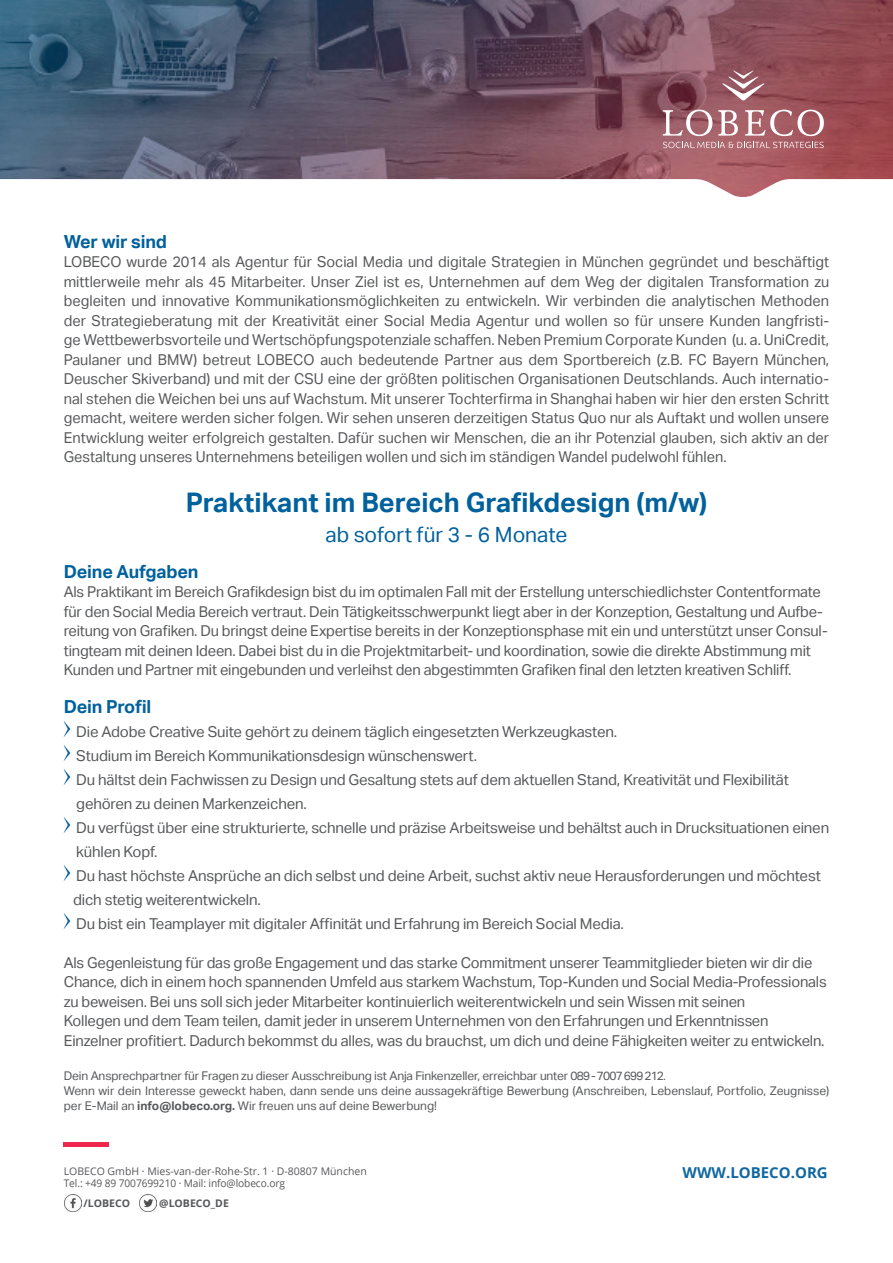
<style>
.page{position:relative;width:893px;height:1263px;background:#fff}
.page>*{position:absolute;margin:0;border:0;box-sizing:border-box;transform-origin:0 0}
.t1{font:700 27px "Aktiv Grotesk";color:#00619c}
.t2{font:21px "Aktiv Grotesk";color:#00619c}
.t3{font:700 18px "Aktiv Grotesk";letter-spacing:-.01em;color:#00619c}
.t4{font:15px/19.5px "Aktiv Grotesk";letter-spacing:-.01em;color:#57585a}
.t5{font:700 15px "Open Sans";color:#1068a1}
.t6{font:12px/15px "Aktiv Grotesk";color:#57585a}
.t7{font:10.5px "Open Sans";color:#57585a}
.t8{font:700 10.5px "Open Sans";color:#57585a}
.s1{font-weight:700}
</style>
<div class="page">
<hr style="left:64px;top:1142px;width:45px;height:4px;background:#ed274e">
<img style="left:64px;top:1194px;width:17px;height:17px">
<img style="left:139px;top:1194px;width:18px;height:17px">
<img style="left:0;top:0;width:893px;height:197px">
<svg style="left:663px;top:142px;width:161px;height:6px"></svg>
<svg style="left:663px;top:110px;width:49px;height:26px"></svg>
<svg style="left:718px;top:110px;width:20px;height:26px"></svg>
<svg style="left:745px;top:110px;width:79px;height:26px"></svg>
<svg style="left:722px;top:70px;width:43px;height:31px"></svg>
<svg style="left:64px;top:721px;width:6px;height:16px"></svg>
<svg style="left:64px;top:745px;width:6px;height:16px"></svg>
<svg style="left:64px;top:769px;width:6px;height:16px"></svg>
<svg style="left:64px;top:817px;width:6px;height:16px"></svg>
<svg style="left:64px;top:865px;width:6px;height:16px"></svg>
<svg style="left:64px;top:913px;width:6px;height:16px"></svg>
<p class="t3" style="left:64px;top:231px;width:105px">Wer wir sind</p>
<p class="t4" style="left:64px;top:252px;width:767px;text-align:justify">LOBECO wurde 2014 als Agentur für Social Media und digitale Strategien in München gegründet und beschäftigt mittlerweile mehr als 45 Mitarbeiter. Unser Ziel ist es, Unternehmen auf dem Weg der digitalen Transformation zu begleiten und innovative Kommunikationsmöglichkeiten zu entwickeln. Wir verbinden die analytischen Methoden der Strategieberatung mit der Kreativität einer Social Media Agentur und wollen so für unsere Kunden langfristi&shy;ge Wettbewerbsvorteile und Wertschöpfungspotenziale schaffen. Neben Premium Corporate Kunden (u. a. UniCredit, Paulaner und BMW) betreut LOBECO auch bedeutende Partner aus dem Sportbereich (z.B. FC Bayern München, Deuscher Skiverband) und mit der CSU eine der größten politischen Organisationen Deutschlands. Auch internatio&shy;nal stehen die Weichen bei uns auf Wachstum. Mit unserer Tochterfirma in Shanghai haben wir hier den ersten Schritt gemacht, weitere werden sicher folgen. Wir sehen unseren derzeitigen Status Quo nur als Auftakt und wollen unsere Entwicklung weiter erfolgreich gestalten. Dafür suchen wir Menschen, die an ihr Potenzial glauben, sich aktiv an der Gestaltung unseres Unternehmens beteiligen wollen und sich im ständigen Wandel pudelwohl fühlen.</p>
<h1 class="t1" style="left:186px;top:487px;width:523px">Praktikant im Bereich Grafikdesign (m/w)</h1>
<h2 class="t2" style="left:325px;top:522px;width:244px">ab sofort für 3 - 6 Monate</h2>
<p class="t3" style="left:64px;top:561px;width:136px">Deine Aufgaben</p>
<p class="t4" style="left:64px;top:582px;width:766px">Als Praktikant im Bereich Grafikdesign bist du im optimalen Fall mit der Erstellung unterschiedlichster Contentformate für den Social Media Bereich vertraut. Dein Tätigkeitsschwerpunkt liegt aber in der Konzeption, Gestaltung und Aufbe&shy;reitung von Grafiken. Du bringst deine Expertise bereits in der Konzeptionsphase mit ein und unterstützt unser Consul&shy;tingteam mit deinen Ideen. Dabei bist du in die Projektmitarbeit- und koordination, sowie die direkte Abstimmung mit Kunden und Partner mit eingebunden und verleihst den abgestimmten Grafiken final den letzten kreativen Schliff.</p>
<p class="t3" style="left:64px;top:696px;width:89px">Dein Profil</p>
<p class="t4" style="left:73px;top:720px;width:758px;line-height:24px">Die Adobe Creative Suite gehört zu deinem täglich eingesetzten Werkzeugkasten.<br>Studium im Bereich Kommunikationsdesign wünschenswert.<br>Du hältst dein Fachwissen zu Design und Gesaltung stets auf dem aktuellen Stand, Kreativität und Flexibilität gehören zu deinen Markenzeichen.<br>Du verfügst über eine strukturierte, schnelle und präzise Arbeitsweise und behältst auch in Drucksituationen einen kühlen Kopf.<br>Du hast höchste Ansprüche an dich selbst und deine Arbeit, suchst aktiv neue Herausforderungen und möchtest dich stetig weiterentwickeln.<br>Du bist ein Teamplayer mit digitaler Affinität und Erfahrung im Bereich Social Media.</p>
<p class="t4" style="left:64px;top:953px;width:764px">Als Gegenleistung für das große Engagement und das starke Commitment unserer Teammitglieder bieten wir dir die Chance, dich in einem hoch spannenden Umfeld aus starkem Wachstum, Top-Kunden und Social Media-Professionals zu beweisen. Bei uns soll sich jeder Mitarbeiter kontinuierlich weiterentwickeln und sein Wissen mit seinen<br>Kollegen und dem Team teilen, damit jeder in unserem Unternehmen von den Erfahrungen und Erkenntnissen Einzelner profitiert. Dadurch bekommst du alles, was du brauchst, um dich und deine Fähigkeiten weiter zu entwickeln.</p>
<p class="t6" style="left:64px;top:1069px;width:767px">Dein Ansprechpartner für Fragen zu dieser Ausschreibung ist Anja Finkenzeller, erreichbar unter 089 - 7007 699 212.<br>Wenn wir dein Interesse geweckt haben, dann sende uns deine aussagekräftige Bewerbung (Anschreiben, Lebenslauf, Portfolio, Zeugnisse) per E-Mail an <span class="s1">info@lobeco.org.</span> Wir freuen uns auf deine Bewerbung!</p>
<p class="t7" style="left:64px;top:1164px;width:305px">LOBECO GmbH · Mies-van-der-Rohe-Str. 1 · D-80807 München</p>
<p class="t5" style="left:683px;top:1162px;width:147px">WWW.LOBECO.ORG</p>
<p class="t7" style="left:64px;top:1176px;width:223px">Tel.: +49 89 7007699210 · Mail: info@lobeco.org</p>
<p class="t8" style="left:84px;top:1195px;width:48px">/LOBECO</p>
<p class="t8" style="left:159px;top:1195px;width:71px">@LOBECO_DE</p>
</div>
